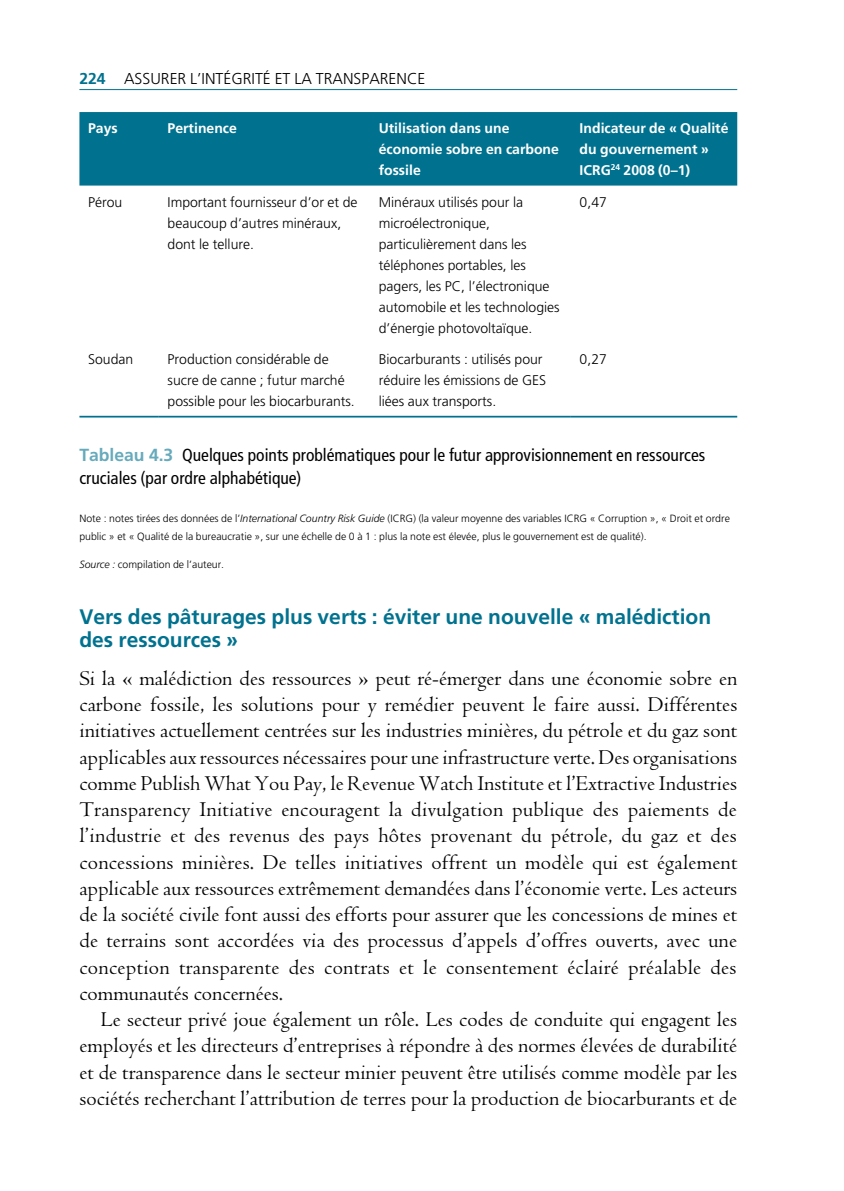
<style>
.page{position:relative;width:844px;height:1191px;background:#fff}
.page>*{position:absolute;margin:0;border:0;box-sizing:border-box;transform-origin:0 0}
.t1{font:21.88px/26.2px "Centaur MT Std";color:#000;text-align:justify}
.t2{font:700 21px/22.8px "Frutiger LT Std";color:#00728f}
.t3{font:condensed 17.5px/22.8px "Frutiger LT Std";color:#000}
.t4{font:300 15.75px "Frutiger LT Std";color:#000}
.t5{font:300 14px/21px "Frutiger LT Std";color:#000}
.t6{font:700 14px/21px "Frutiger LT Std";color:#fff}
.t7{font:300 10.5px/17.5px "Frutiger LT Std";color:#000}
.s1{font-weight:700;color:#00728f}
.s2{font-weight:700;font-stretch:normal;color:#66aabc}
.s3{font-style:italic}
</style>
<div class="page">
<hr style="left:79px;top:89px;width:658px;height:1px;background:#00728f">
<div style="left:79px;top:112px;width:658px;height:74px;background:#00728f"></div>
<hr style="left:79px;top:416px;width:80px;height:1px;background:#00728f">
<hr style="left:159px;top:416px;width:211px;height:1px;background:#00728f">
<hr style="left:370px;top:416px;width:200px;height:1px;background:#00728f">
<hr style="left:570px;top:416px;width:167px;height:1px;background:#00728f">
<p class="t4" style="left:79px;top:70px;width:347px"><span class="s1">224</span> Assurer l’intégrité et la transparence</p>
<p class="t6" style="left:88px;top:118px;width:31px">Pays</p>
<p class="t6" style="left:167px;top:118px;width:71px">Pertinence</p>
<p class="t6" style="left:378px;top:118px;width:182px">Utilisation dans une économie sobre en carbone fossile</p>
<p class="t6" style="left:579px;top:118px;width:150px">Indicateur de « Qualité du gouvernement »<br>ICRG<sup>24</sup> 2008 (0–1)</p>
<p class="t5" style="left:88px;top:191px;width:36px">Pérou</p>
<p class="t5" style="left:167px;top:191px;width:191px">Important fournisseur d’or et de beaucoup d’autres minéraux, dont le tellure.</p>
<p class="t5" style="left:378px;top:191px;width:182px">M inéraux utilisés pour la microélectronique, particulièrement dans les téléphones portables, les pagers, les PC , l’électronique automobile et les technologies d’énergie photovoltaïque.</p>
<p class="t5" style="left:579px;top:191px;width:29px">0,47</p>
<p class="t5" style="left:88px;top:349px;width:47px">Soudan</p>
<p class="t5" style="left:167px;top:349px;width:189px">Production considérable de sucre de canne ; futur marché possible pour les biocarburants.</p>
<p class="t5" style="left:378px;top:349px;width:165px">Biocarburants : utilisés pour réduire les émissions de GES liées aux transports.</p>
<p class="t5" style="left:579px;top:349px;width:29px">0,27</p>
<p class="t3" style="left:79px;top:444px;width:627px"><span class="s2">Tableau 4.3</span> Quelques points problématiques pour le futur approvisionnement en ressources cruciales (par ordre alphabétique)</p>
<p class="t7" style="left:79px;top:510px;width:317px">Note : notes tirées des données de l’<span class="s3">International Country Risk Guide</span> (ICRG</p>
<p class="t7" style="left:413px;top:510px;width:158px">) (la valeur moyenne des variables ICRG</p>
<p class="t7" style="left:79px;top:510px;width:651px;text-indent:510px">« Corruption », « Droit et ordre public » et « Qualité de la bureaucratie », sur une échelle de 0 à 1 : plus la note est élevée, plus le gouvernement est de qualité).</p>
<p class="t7" style="left:79px;top:555px;width:146px"><span class="s3">Source :</span> compilation de l’auteur.</p>
<p class="t2" style="left:79px;top:606px;width:633px">Vers des pâturages plus verts : éviter une nouvelle « malédiction des ressources »</p>
<p class="t1" style="left:79px;top:665px;width:659px">Si la « malédiction des ressources » peut ré-émerger dans une économie sobre en carbone fossile, les solutions pour y remédier peuvent le faire aussi. Différentes initiatives actuellement centrées sur les industries minières, du pétrole et du gaz sont applicables aux ressources nécessaires pour une infrastructure verte. Des organisations comme Publish What You Pay, le Revenue Watch Institute et l’Extractive Industries Transparency Initiative encouragent la divulgation publique des paiements de l’industrie et des revenus des pays hôtes provenant du pétrole, du gaz et des concessions minières. De telles initiatives offrent un modèle qui est également applicable aux ressources extrêmement demandées dans l’économie verte. Les acteurs de la société civile font aussi des efforts pour assurer que les concessions de mines et de terrains sont accordées via des processus d’appels d’offres ouverts, avec une conception transparente des contrats et le consentement éclairé préalable des communautés concernées.</p>
<p class="t1" style="left:79px;top:1006px;width:659px;text-indent:21px">Le secteur privé joue également un rôle. Les codes de conduite qui engagent les employés et les directeurs d’entreprises à répondre à des normes élevées de durabilité et de transparence dans le secteur minier peuvent être utilisés comme modèle par les sociétés recherchant l’attribution de terres pour la production de biocarburants et de</p>
</div>
